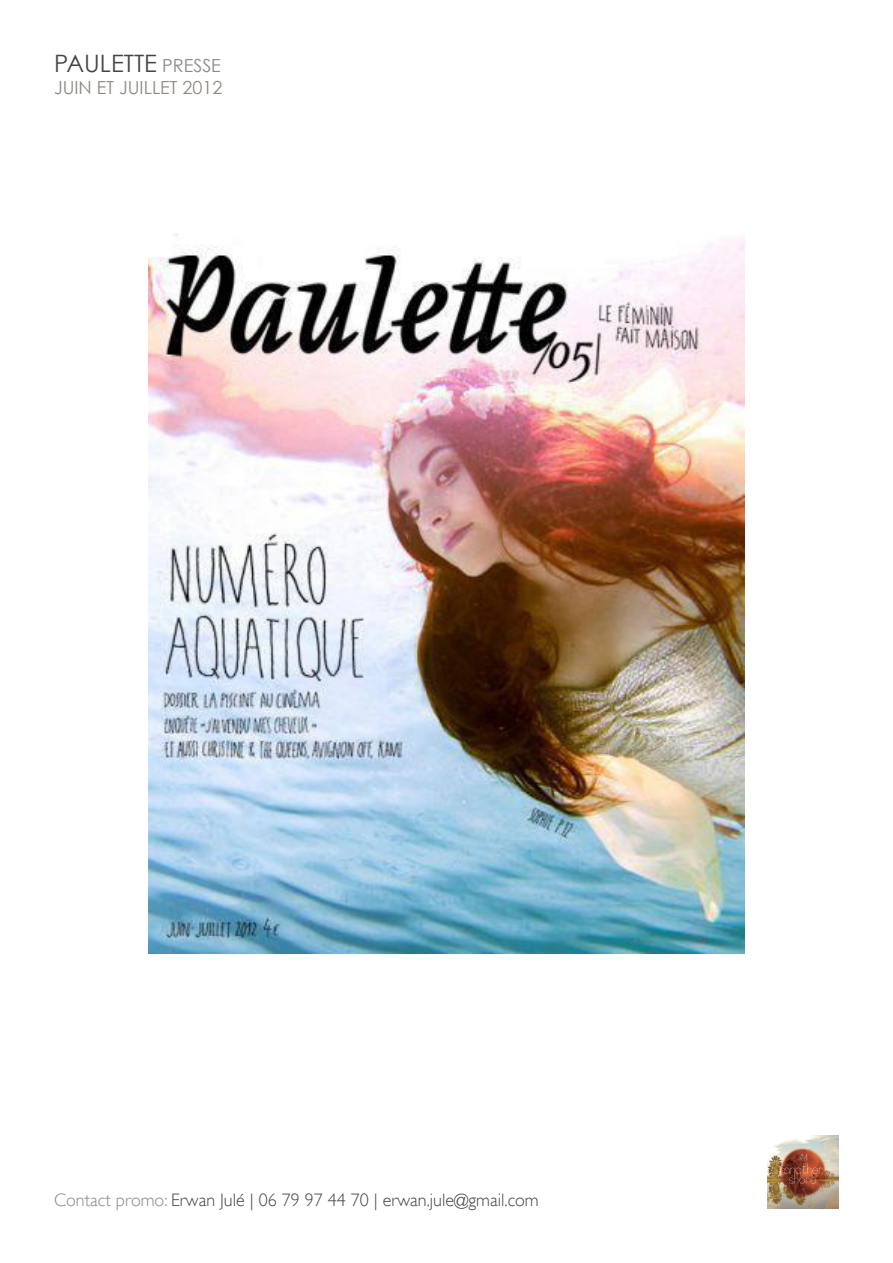
<style>
.page{position:relative;width:893px;height:1263px;background:#fff}
.page>*{position:absolute;margin:0;border:0;box-sizing:border-box;transform-origin:0 0}
.t1{font:24px "Century Gothic";color:#464544}
.t2{font:300 18px "Gill Sans";color:#464544}
.t3{font:18px "Century Gothic";color:#908882}
.s1{font-size:18px;color:#908882}
.s2{color:#908882}
</style>
<div class="page">
<img style="left:149px;top:234px;width:595px;height:720px">
<img style="left:767px;top:1136px;width:72px;height:73px">
<p class="t1" style="left:54px;top:49px;width:168px">PAULETTE <span class="s1">PRESSE</span></p>
<p class="t3" style="left:54px;top:76px;width:170px">JUIN ET JUILLET 2012</p>
<p class="t2" style="left:54px;top:1189px;width:486px"><span class="s2">Contact promo:</span> Erwan Julé | 06 79 97 44 70 | erwan.jule@gmail.com</p>
</div>
